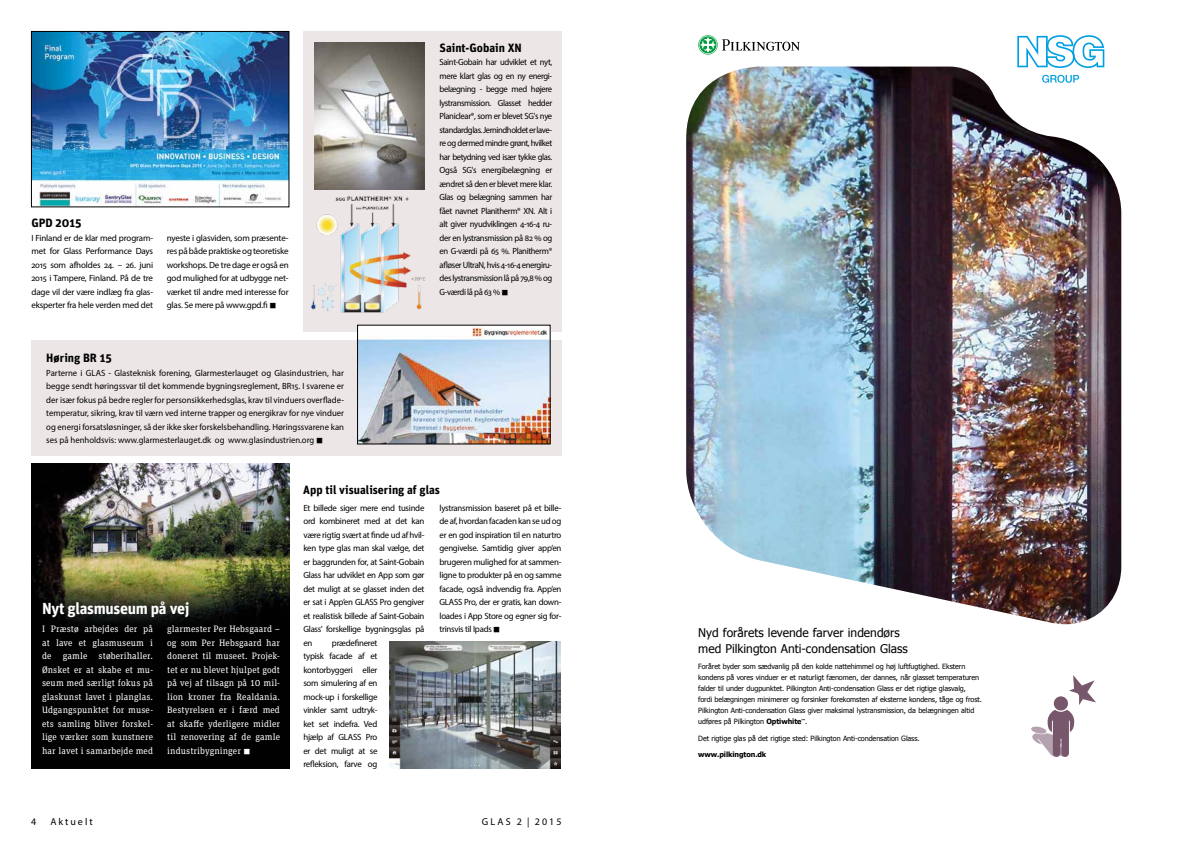
<style>
.page{position:relative;width:1191px;height:842px;background:#fff}
.page>*{position:absolute;margin:0;border:0;box-sizing:border-box;transform-origin:0 0}
.t1{font:700 16px "Unit Pro";letter-spacing:-.02em;color:#fff}
.t2{font:12px/15.3px "Tahoma";color:#000}
.t3{font:700 12px "Unit Pro";color:#000}
.t4{font:10px "Myriad Pro";letter-spacing:.2em;color:#000}
.t5{font:9.3px/13.5px "Unit Slab Pro";letter-spacing:.01em;color:#fff;text-align:justify}
.t6{font:9px/13.5px "Myriad Pro";letter-spacing:-.03em;color:#000;text-align:justify}
.t7{font:9px/13.5px "Myriad Pro";letter-spacing:-.03em;color:#000;text-align:justify;scale:.96 1}
.t8{font:7.2px/11.1px "Tahoma";letter-spacing:-.01em;color:#000}
.t9{font:700 7.2px "Tahoma";letter-spacing:-.01em;color:#000}
.s1{font-weight:700}
</style>
<div class="page">
<div style="left:303px;top:31px;width:258px;height:301px;background:#ece7e6"></div>
<img style="left:31px;top:463px;width:258px;height:305px">
<img style="left:33px;top:33px;width:254px;height:172px">
<div style="left:31px;top:31px;width:258px;height:176px;border:1px solid #000"></div>
<div style="left:31px;top:340px;width:530px;height:115px;background:#ece7e6"></div>
<img style="left:359px;top:327px;width:189px;height:115px">
<img style="left:314px;top:43px;width:111px;height:147px">
<img style="left:311px;top:196px;width:115px;height:117px">
<img style="left:389px;top:642px;width:172px;height:126px">
<svg style="left:1031px;top:675px;width:65px;height:82px"></svg>
<div style="left:1053px;top:696px;width:15px;height:14px;background:#77576b;border-radius:50%"></div>
<svg style="left:698px;top:35px;width:19px;height:20px"></svg>
<svg style="left:699px;top:36px;width:18px;height:18px"></svg>
<svg style="left:699px;top:36px;width:17px;height:17px"></svg>
<svg style="left:700px;top:37px;width:15px;height:16px"></svg>
<svg style="left:722px;top:39px;width:78px;height:12px"></svg>
<svg style="left:1017px;top:35px;width:87px;height:32px"></svg>
<img style="left:686px;top:67px;width:435px;height:557px">
<h2 class="t3" style="left:31px;top:215px;width:52px">GPD 2015</h2>
<p class="t6" style="left:31px;top:231px;width:123px">I Finland er de klar med program&shy;met for Glass Performance Days 2015 som afholdes 24. – 26. juni 2015 i Tampere, Finland. På de tre dage vil der være indlæg fra glas&shy;eksperter fra hele verden med det</p>
<p class="t6" style="left:167px;top:231px;width:123px">nyeste i glasviden, som præsente&shy;res på både praktiske og teoretiske workshops. De tre dage er også en god mulighed for at udbygge net&shy;værket til andre med interesse for glas. Se mere på www.gpd.fi ■</p>
<h2 class="t3" style="left:46px;top:350px;width:67px">Høring BR 15</h2>
<p class="t6" style="left:46px;top:366px;width:299px">Parterne i GLAS - Glasteknisk forening, Glarmesterlauget og Glasindustrien, har begge sendt høringssvar til det kommende bygningsreglement, BR15. I svarene er der især fokus på bedre regler for personsikkerhedsglas, krav til vinduers overflade&shy;temperatur, sikring, krav til værn ved interne trapper og energikrav for nye vinduer og energi forsatsløsninger, så der ikke sker forskelsbehandling. Høringssvarene kan ses på henholdsvis: www.glarmesterlauget.dk og www.glasindustrien.org ■</p>
<h2 class="t3" style="left:439px;top:40px;width:84px">Saint-Gobain XN</h2>
<p class="t7" style="left:439px;top:55px;width:119px">Saint-Gobain har udviklet et nyt, mere klart glas og en ny energi&shy;belægning - begge med højere lystransmission. Glasset hedder Planiclear®, som er blevet SG's nye standardglas. Jernindholdet er lave&shy;re og dermed mindre grønt, hvilket har betydning ved især tykke glas.<br>Også SG's energibelægning er ændret så den er blevet mere klar.<br>Glas og belægning sammen har fået navnet Planitherm® XN. Alt i alt giver nyudviklingen 4-16-4 ru&shy;der en lystransmission på 82 % og en G-værdi på 65 %. Planitherm® afløser UltraN, hvis 4-16-4 energiru&shy;des lystransmission lå på 79,8 % og G-værdi lå på 63 % ■</p>
<h1 class="t1" style="left:42px;top:598px;width:149px">Nyt glasmuseum på vej</h1>
<p class="t5" style="left:42px;top:622px;width:112px">I Præstø arbejdes der på at lave et glasmuseum i de gamle støberihaller.<br>Ønsket er at skabe et mu&shy;seum med særligt fokus på glaskunst lavet i planglas.<br>Udgangspunktet for muse&shy;ets samling bliver forskel&shy;lige værker som kunstnere har lavet i samarbejde med</p>
<p class="t5" style="left:167px;top:622px;width:114px">glarmester Per Hebsgaard – og som Per Hebsgaard har doneret til museet. Projek&shy;tet er nu blevet hjulpet godt på vej af tilsagn på 10 mil&shy;lion kroner fra Realdania.<br>Bestyrelsen er i færd med at skaffe yderligere midler til renovering af de gamle industribygninger ■</p>
<h2 class="t3" style="left:303px;top:482px;width:138px">App til visualisering af glas</h2>
<p class="t6" style="left:303px;top:501px;width:123px">Et billede siger mere end tusinde ord kombineret med at det kan være rigtig svært at finde ud af hvil&shy;ken type glas man skal vælge, det er baggrunden for, at Saint-Gobain Glass har udviklet en App som gør det muligt at se glasset inden det er sat i App’en GLASS Pro gengiver et realistisk billede af Saint-Gobain Glass’ forskellige bygningsglas på en</p>
<p class="t6" style="left:303px;top:636px;width:76px;text-indent:29px">prædefineret typisk facade af et kontorbyggeri eller som simulering af en mock-up i forskellige vinkler samt udtryk&shy;ket set indefra. Ved hjælp af GLASS Pro er det muligt at se refleksion, farve og</p>
<p class="t6" style="left:439px;top:501px;width:123px">lystransmission baseret på et bille&shy;de af, hvordan facaden kan se ud og er en god inspiration til en naturtro gengivelse. Samtidig giver app’en brugeren mulighed for at sammen&shy;ligne to produkter på en og samme facade, også indvendig fra. App’en GLASS Pro, der er gratis, kan down&shy;loades i App Store og egner sig for&shy;trinsvis til Ipads ■</p>
<p class="t4" style="left:50px;top:815px;width:44px">Aktuelt</p>
<p class="t4" style="left:482px;top:815px;width:81px">GLAS 2 | 2015</p>
<p class="t4" style="left:31px;top:815px;width:7px">4</p>
<p class="t4" style="left:58px;top:815px;width:53px">rkitektur</p>
<h2 class="t2" style="left:698px;top:625px;width:211px">Nyd forårets levende farver indendørs med Pilkington Anti-condensation Glass</h2>
<p class="t8" style="left:698px;top:660px;width:285px">Foråret byder som sædvanlig på den kolde nattehimmel og høj luftfugtighed. Ekstern kondens på vores vinduer er et naturligt fænomen, der dannes, når glasset temperaturen falder til under dugpunktet. Pilkington Anti-condensation Glass er det rigtige glasvalg,<br>fordi belægningen minimerer og forsinker forekomsten af eksterne kondens, tåge og frost.<br>Pilkington Anti-condensation Glass giver maksimal lystransmission, da belægningen altid udføres på Pilkington <span class="s1">Optiwhite</span><sup>™</sup>.</p>
<p class="t8" style="left:698px;top:732px;width:223px">Det rigtige glas på det rigtige sted: Pilkington Anti-condensation Glass.</p>
<p class="t9" style="left:698px;top:749px;width:70px">www.pilkington.dk</p>
</div>
